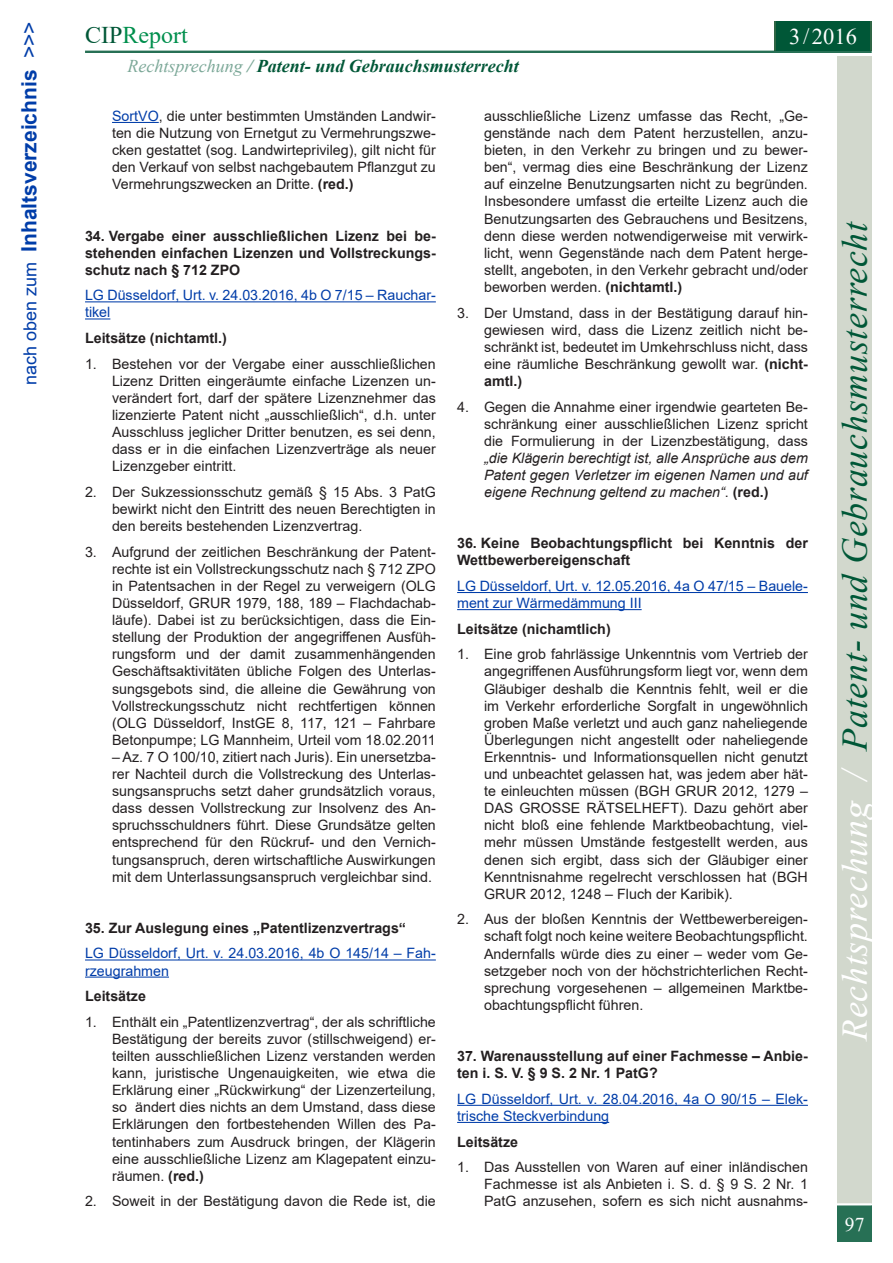
<style>
.page{position:relative;width:893px;height:1263px;background:#fff}
.page>*{position:absolute;margin:0;border:0;box-sizing:border-box;transform-origin:0 0}
.t1{font:italic 36px "Times New Roman";letter-spacing:.02em;color:#005737}
.t2{font:24px "Times New Roman";color:#008f4d}
.t3{font:22.5px "Times New Roman";color:#fff}
.t4{font:700 21px "Arial";color:#003da9}
.t5{font:19.5px "Times New Roman";color:#fff}
.t6{font:italic 700 18px "Times New Roman";color:#005737}
.t7{font:14.25px/17.1px "Arial";color:#231f20;text-align:justify}
.Beitragstitel{font:700 14.25px/17.1px "Arial";color:#231f20}
.Link_zum_Urteil{font:14.25px/17.1px "Arial";color:#003da9}
.s1{font-weight:400;font-size:18px}
.s2{font-weight:400}
.s3{color:#005737}
.s4{font-weight:400;color:#7ca898}
.s5{color:#7ca898}
.s6{color:#003da9}
.s7{font-weight:700}
.s8{font-style:italic}
.s9{color:#fff}
</style>
<div class="page">
<div style="left:838px;top:56px;width:34px;height:1147px;background:#d2d8cd"></div>
<div style="left:838px;top:1205px;width:34px;height:37px;background:#277055"></div>
<hr style="left:85px;top:51px;width:787px;height:2px;background:#005737">
<div style="left:774px;top:21px;width:98px;height:30px;background:#2f6645"></div>
<div style="left:776px;top:21px;width:94px;height:30px;background:#005737"></div>
<hr style="left:112px;top:122px;width:47px;height:1px;background:#003da9">
<hr style="left:85px;top:301px;width:351px;height:1px;background:#003da9">
<svg style="left:85px;top:318px;width:25px;height:1px"></svg>
<hr style="left:85px;top:959px;width:351px;height:1px;background:#003da9">
<hr style="left:85px;top:976px;width:84px;height:1px;background:#003da9">
<hr style="left:457px;top:592px;width:351px;height:1px;background:#003da9">
<hr style="left:457px;top:609px;width:185px;height:1px;background:#003da9">
<hr style="left:457px;top:1105px;width:351px;height:1px;background:#003da9">
<hr style="left:457px;top:1122px;width:152px;height:1px;background:#003da9">
<h3 class="t4" style="left:14px;top:385px;width:365px;rotate:-90deg"><span class="s1">nach oben zum</span> Inhaltsverzeichnis <span class="s2">&gt;&gt;&gt;</span></h3>
<h2 class="t2" style="left:85px;top:18px;width:104px"><span class="s3">CIP</span>Report</h2>
<p class="t6" style="left:128px;top:53px;width:393px"><span class="s4">Rechtsprechung</span> <span class="s5">/</span> Patent- und Gebrauchsmusterrecht</p>
<h3 class="t3" style="left:789px;top:21px;width:69px">3/2016</h3>
<p class="t7" style="left:112px;top:107px;width:325px"><span class="s6">SortVO</span>, die unter bestimmten Umständen Landwir&shy;ten die Nutzung von Ernetgut zu Vermehrungszwe&shy;cken gestattet (sog. Landwirteprivileg), gilt nicht für den Verkauf von selbst nachgebautem Pflanzgut zu Vermehrungszwecken an Dritte. <span class="s7">(red.)</span></p>
<p class="Beitragstitel" style="left:85px;top:227px;width:352px;text-align:justify">34. Vergabe einer ausschließlichen Lizenz bei be&shy;stehenden einfachen Lizenzen und Vollstreckungs&shy;schutz nach § 712 ZPO</p>
<p class="Link_zum_Urteil" style="left:85px;top:287px;width:352px">LG Düsseldorf, Urt. v. 24.03.2016, 4b O 7/15 – Rauchar&shy;tikel</p>
<p class="Beitragstitel" style="left:85px;top:330px;width:143px">Leitsätze (nichtamtl.)</p>
<p class="t7" style="left:112px;top:355px;width:325px;text-indent:-27px">1. Bestehen vor der Vergabe einer ausschließlichen Lizenz Dritten eingeräumte einfache Lizenzen un&shy;verändert fort, darf der spätere Lizenznehmer das lizenzierte Patent nicht „ausschließlich“, d.h. unter Ausschluss jeglicher Dritter benutzen, es sei denn, dass er in die einfachen Lizenzverträge als neuer Lizenzgeber eintritt.</p>
<p class="t7" style="left:112px;top:483px;width:325px;text-indent:-27px">2. Der Sukzessionsschutz gemäß § 15 Abs. 3 PatG bewirkt nicht den Eintritt des neuen Berechtigten in den bereits bestehenden Lizenzvertrag.</p>
<p class="t7" style="left:112px;top:543px;width:325px;text-indent:-27px">3. Aufgrund der zeitlichen Beschränkung der Patent&shy;rechte ist ein Vollstreckungsschutz nach § 712 ZPO in Patentsachen in der Regel zu verweigern (OLG Düsseldorf, GRUR 1979, 188, 189 – Flachdachab&shy;läufe). Dabei ist zu berücksichtigen, dass die Ein&shy;stellung der Produktion der angegriffenen Ausfüh&shy;rungsform und der damit zusammenhängenden Geschäftsaktivitäten übliche Folgen des Unterlas&shy;sungsgebots sind, die alleine die Gewährung von Vollstreckungsschutz nicht rechtfertigen können (OLG Düsseldorf, InstGE 8, 117, 121 – Fahrbare Betonpumpe; LG Mannheim, Urteil vom 18.02.2011</p>
<p class="t7" style="left:112px;top:748px;width:325px">– Az. 7 O 100/10, zitiert nach Juris). Ein unersetzba&shy;rer Nachteil durch die Vollstreckung des Unterlas&shy;sungsanspruchs setzt daher grundsätzlich voraus, dass dessen Vollstreckung zur Insolvenz des An&shy;spruchsschuldners führt. Diese Grundsätze gelten entsprechend für den Rückruf- und den Vernich&shy;tungsanspruch, deren wirtschaftliche Auswirkungen mit dem Unterlassungsanspruch vergleichbar sind.</p>
<p class="Beitragstitel" style="left:85px;top:919px;width:322px">35. Zur Auslegung eines „Patentlizenzvertrags“</p>
<p class="Link_zum_Urteil" style="left:85px;top:945px;width:352px">LG Düsseldorf, Urt. v. 24.03.2016, 4b O 145/14 – Fah&shy;rzeugrahmen</p>
<p class="Beitragstitel" style="left:85px;top:988px;width:62px">Leitsätze</p>
<p class="t7" style="left:112px;top:1013px;width:325px;text-indent:-27px">1. Enthält ein „Patentlizenzvertrag“, der als schriftliche Bestätigung der bereits zuvor (stillschweigend) er&shy;teilten ausschließlichen Lizenz verstanden werden kann, juristische Ungenauigkeiten, wie etwa die Erklärung einer „Rückwirkung“ der Lizenzerteilung, so ändert dies nichts an dem Umstand, dass diese Erklärungen den fortbestehenden Willen des Pa&shy;tentinhabers zum Ausdruck bringen, der Klägerin eine ausschließliche Lizenz am Klagepatent einzu&shy;räumen. <span class="s7">(red.)</span></p>
<p class="t7" style="left:85px;top:1193px;width:352px">2. Soweit in der Bestätigung davon die Rede ist, die</p>
<p class="t7" style="left:484px;top:107px;width:325px">ausschließliche Lizenz umfasse das Recht, „Ge&shy;genstände nach dem Patent herzustellen, anzu&shy;bieten, in den Verkehr zu bringen und zu bewer&shy;ben“, vermag dies eine Beschränkung der Lizenz auf einzelne Benutzungsarten nicht zu begründen.<br>Insbesondere umfasst die erteilte Lizenz auch die Benutzungsarten des Gebrauchens und Besitzens, denn diese werden notwendigerweise mit verwirk&shy;licht, wenn Gegenstände nach dem Patent herge&shy;stellt, angeboten, in den Verkehr gebracht und/oder beworben werden. <span class="s7">(nichtamtl.)</span></p>
<p class="t7" style="left:484px;top:304px;width:325px;text-indent:-27px">3. Der Umstand, dass in der Bestätigung darauf hin&shy;gewiesen wird, dass die Lizenz zeitlich nicht be&shy;schränkt ist, bedeutet im Umkehrschluss nicht, dass eine räumliche Beschränkung gewollt war. <span class="s7">(nicht&shy;amtl.)</span></p>
<p class="t7" style="left:484px;top:398px;width:325px;text-indent:-27px">4. Gegen die Annahme einer irgendwie gearteten Be&shy;schränkung einer ausschließlichen Lizenz spricht die Formulierung in der Lizenzbestätigung, dass <span class="s8">„die Klägerin berechtigt ist, alle Ansprüche aus dem Patent gegen Verletzer im eigenen Namen und auf eigene Rechnung geltend zu machen“</span>. <span class="s7">(red.)</span></p>
<p class="Beitragstitel" style="left:457px;top:535px;width:352px">36. Keine Beobachtungspflicht bei Kenntnis der<br>Wettbewerbereigenschaft</p>
<p class="Link_zum_Urteil" style="left:457px;top:577px;width:352px">LG Düsseldorf, Urt. v. 12.05.2016, 4a O 47/15 – Bauele&shy;ment zur Wärmedämmung III</p>
<p class="Beitragstitel" style="left:457px;top:620px;width:155px">Leitsätze (nichamtlich)</p>
<p class="t7" style="left:484px;top:646px;width:325px;text-indent:-27px">1. Eine grob fahrlässige Unkenntnis vom Vertrieb der angegriffenen Ausführungsform liegt vor, wenn dem Gläubiger deshalb die Kenntnis fehlt, weil er die im Verkehr erforderliche Sorgfalt in ungewöhnlich groben Maße verletzt und auch ganz naheliegende Überlegungen nicht angestellt oder naheliegende Erkenntnis- und Informationsquellen nicht genutzt und unbeachtet gelassen hat, was jedem aber hät&shy;te einleuchten müssen (BGH GRUR 2012, 1279 – DAS GROSSE RÄTSELHEFT). Dazu gehört aber nicht bloß eine fehlende Marktbeobachtung, viel&shy;mehr müssen Umstände festgestellt werden, aus denen sich ergibt, dass sich der Gläubiger einer Kenntnisnahme regelrecht verschlossen hat (BGH GRUR 2012, 1248 – Fluch der Karibik).</p>
<p class="t7" style="left:484px;top:911px;width:325px;text-indent:-27px">2. Aus der bloßen Kenntnis der Wettbewerbereigen&shy;schaft folgt noch keine weitere Beobachtungspflicht.<br>Andernfalls würde dies zu einer – weder vom Ge&shy;setzgeber noch von der höchstrichterlichen Recht&shy;sprechung vorgesehenen – allgemeinen Marktbe&shy;obachtungspflicht führen.</p>
<p class="Beitragstitel" style="left:457px;top:1048px;width:352px">37. Warenausstellung auf einer Fachmesse – Anbie&shy;ten i. S. V. § 9 S. 2 Nr. 1 PatG?</p>
<p class="Link_zum_Urteil" style="left:457px;top:1090px;width:352px">LG Düsseldorf, Urt. v. 28.04.2016, 4a O 90/15 – Elek&shy;trische Steckverbindung</p>
<p class="Beitragstitel" style="left:457px;top:1133px;width:62px">Leitsätze</p>
<p class="t7" style="left:484px;top:1158px;width:325px;text-indent:-27px">1. Das Ausstellen von Waren auf einer inländischen Fachmesse ist als Anbieten i. S. d. § 9 S. 2 Nr. 1<br>PatG anzusehen, sofern es sich nicht ausnahms-</p>
<h1 class="t1" style="left:830px;top:1041px;width:821px;rotate:-90deg"><span class="s9">Rechtsprechung /</span> Patent- und Gebrauchsmusterrecht</h1>
<h3 class="t5" style="left:845px;top:1210px;width:21px">97</h3>
</div>
